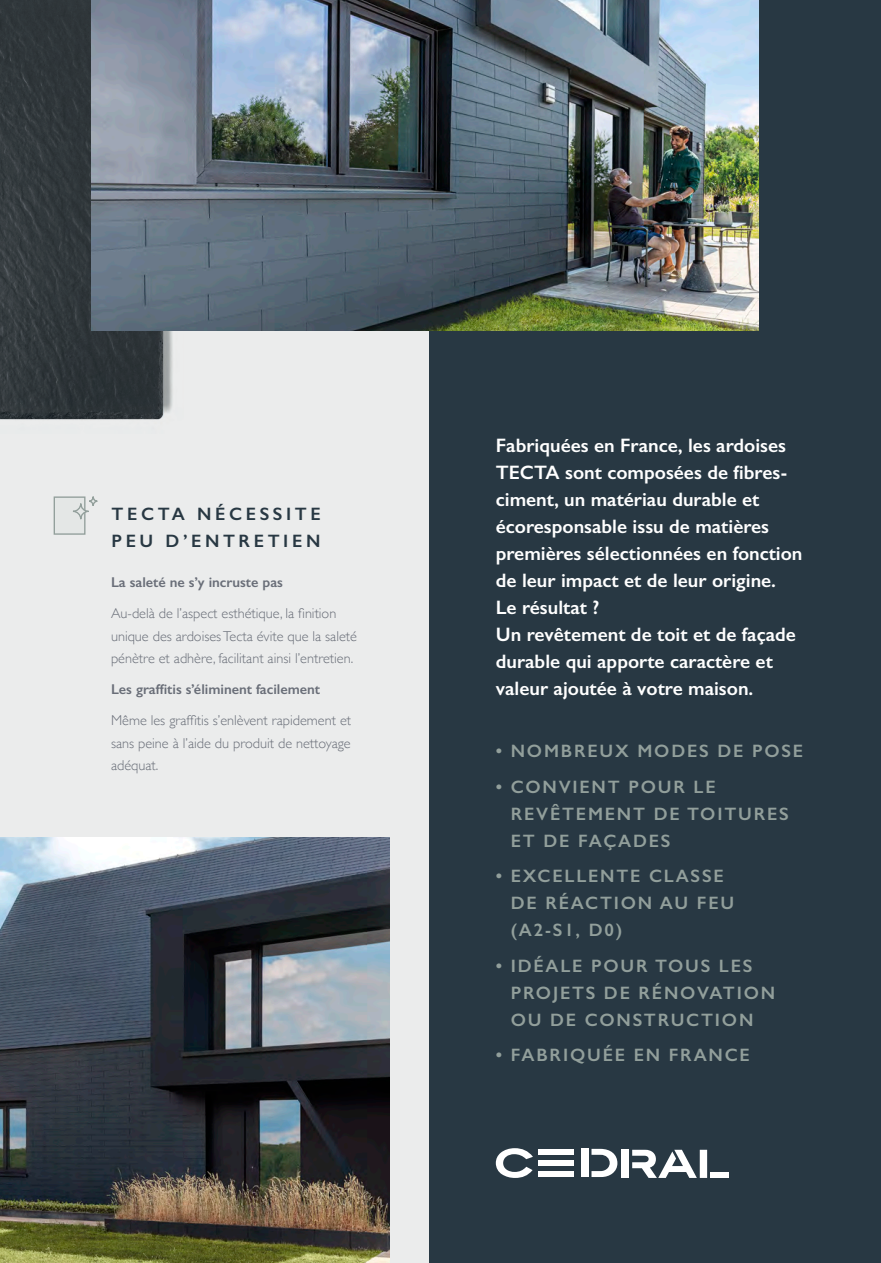
<style>
.page{position:relative;width:881px;height:1263px;background:#fff}
.page>*{position:absolute;margin:0;border:0;box-sizing:border-box;transform-origin:0 0}
.t1{font:600 19.5px/27px "Gill Sans";color:#fff}
.t2{font:600 18px/27px "Gill Sans";letter-spacing:.1em;color:#929f9b}
.t3{font:600 18px/27px "Gill Sans";letter-spacing:.2em;color:#283843}
.t4{font:300 14.25px/22.5px "Gill Sans";color:#696e78}
.t5{font:600 14.25px "Gill Sans";color:#696e78}
</style>
<div class="page">
<div style="left:0;top:0;width:429px;height:1263px;background:#ebecec"></div>
<div style="left:429px;top:0;width:451px;height:1263px;background:#283843"></div>
<img style="left:0;top:838px;width:389px;height:425px">
<img style="left:0;top:0;width:173px;height:420px">
<img style="left:92px;top:0;width:665px;height:331px">
<div style="left:54px;top:496px;width:31px;height:39px;background:#e4e7e6;border:1px solid #929f9b"></div>
<svg style="left:73px;top:504px;width:15px;height:15px"></svg>
<div style="left:72px;top:503px;width:17px;height:17px;border:1px solid #929f9b;border-radius:8px"></div>
<svg style="left:89px;top:496px;width:9px;height:10px"></svg>
<svg style="left:495px;top:1148px;width:37px;height:30px"></svg>
<div style="left:538px;top:1149px;width:35px;height:6px;background:#fff"></div>
<div style="left:538px;top:1160px;width:35px;height:6px;background:#fff"></div>
<div style="left:538px;top:1171px;width:35px;height:6px;background:#fff"></div>
<div style="left:580px;top:1149px;width:8px;height:28px;background:#fff"></div>
<svg style="left:591px;top:1149px;width:26px;height:28px"></svg>
<div style="left:621px;top:1150px;width:7px;height:28px;background:#fff"></div>
<svg style="left:632px;top:1150px;width:74px;height:28px"></svg>
<div style="left:709px;top:1172px;width:19px;height:6px;background:#fff"></div>
<p class="t3" style="left:111px;top:500px;width:211px">TECTA NÉCESSITE<br>PEU D’ENTRETIEN</p>
<p class="t5" style="left:111px;top:574px;width:173px">La saleté ne s’y incruste pas</p>
<p class="t4" style="left:111px;top:601px;width:247px">Au-delà de l’aspect esthétique, la finition unique des ardoises Tecta évite que la saleté pénètre et adhère, facilitant ainsi l’entretien.</p>
<p class="t5" style="left:111px;top:681px;width:210px">Les graffitis s’éliminent facilement</p>
<p class="t4" style="left:111px;top:708px;width:241px;text-align:justify">Même les graffitis s’enlèvent rapidement et sans peine à l’aide du produit de nettoyage adéquat.</p>
<p class="t1" style="left:495px;top:431px;width:308px">Fabriquées en France, les ardoises<br>TECTA sont composées de fibres&shy;ciment, un matériau durable et écoresponsable issu de matières premières sélectionnées en fonction de leur impact et de leur origine.<br>Le résultat ?<br>Un revêtement de toit et de façade durable qui apporte caractère et valeur ajoutée à votre maison.</p>
<p class="t2" style="left:495px;top:737px;width:309px">• NOMBREUX MODES DE POSE</p>
<p class="t2" style="left:510px;top:773px;width:279px;text-indent:-15px">• CONVIENT POUR LE<br>REVÊTEMENT DE TOITURES<br>ET DE FAÇADES</p>
<p class="t2" style="left:510px;top:862px;width:225px;text-indent:-15px">• EXCELLENTE CLASSE<br>DE RÉACTION AU FEU (A2-S1, D0)</p>
<p class="t2" style="left:510px;top:952px;width:266px;text-indent:-15px">• IDÉALE POUR TOUS LES<br>PROJETS DE RÉNOVATION<br>OU DE CONSTRUCTION</p>
<p class="t2" style="left:495px;top:1041px;width:255px">• FABRIQUÉE EN FRANCE</p>
</div>
